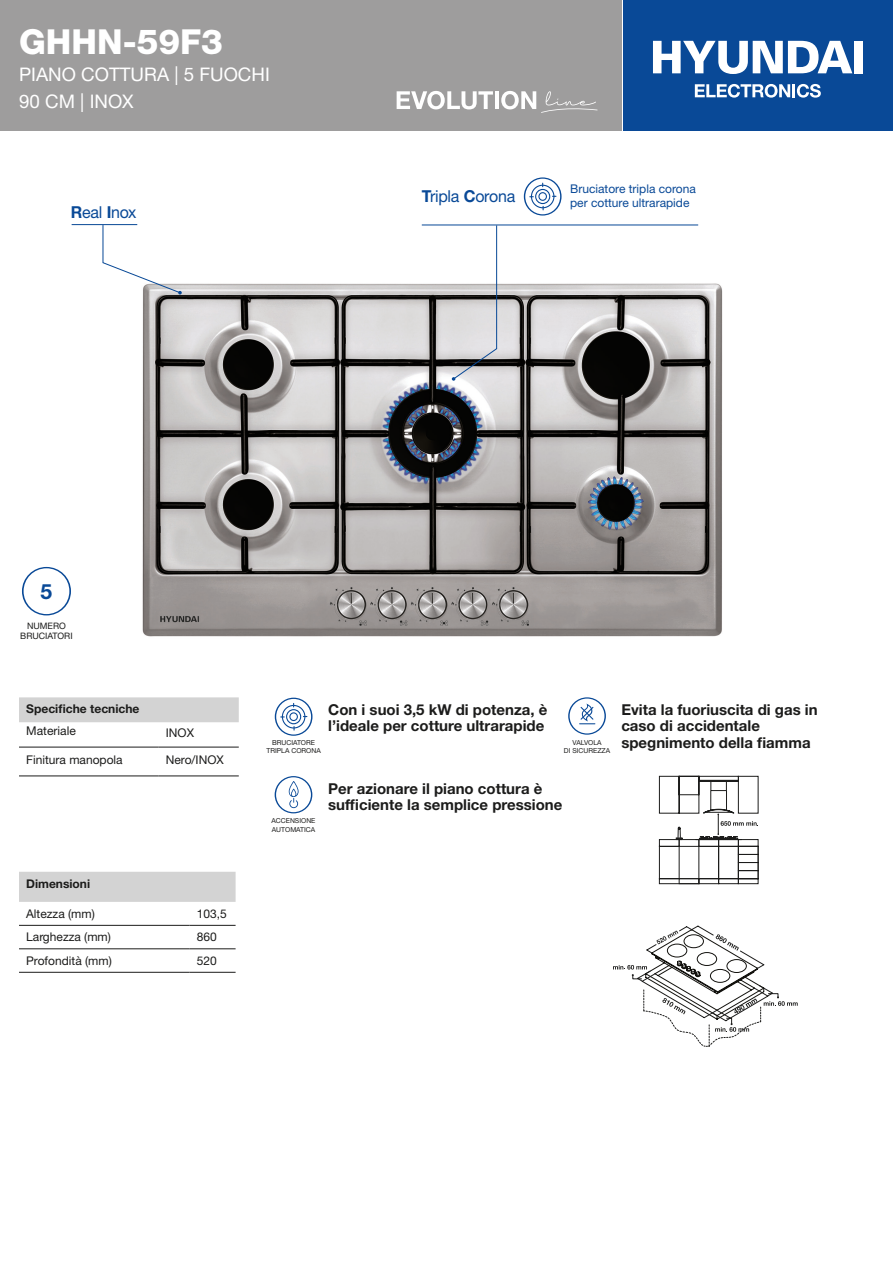
<style>
.page{position:relative;width:893px;height:1263px;background:#fff}
.page>*{position:absolute;margin:0;border:0;box-sizing:border-box;transform-origin:0 0}
.t1{font:800 34.5px "Helvetica Neue LT Std";color:#fff}
.t2{font:700 21px "Helvetica Neue LT Std";color:#094997}
.t3{font:18.75px "Helvetica Neue LT Std";color:#fff}
.t4{font:16.5px "Helvetica Neue LT Std";letter-spacing:-.02em;color:#094997}
.t5{font:700 15px/16.4px "Helvetica Neue LT Std";color:#1c1c1b}
.t6{font:700 12.15px "Helvetica Neue LT Std";color:#1c1c1b}
.t7{font:12.15px "Helvetica Neue LT Std";color:#1c1c1b}
.t8{font:12px "Helvetica Neue LT Std";color:#1c1c1b}
.t9{font:12px "Helvetica Neue LT Std";color:#094997}
.t10{font:700 12px "Helvetica Neue LT Std";color:#1c1c1b}
.t11{font:8.85px "Helvetica Neue LT Std";color:#1c1c1b}
.t12{font:6.9px/8.2px "Helvetica Neue LT Std";color:#1c1c1b;text-align:center}
.s1{font-weight:700}
</style>
<div class="page">
<div style="left:0;top:0;width:621px;height:130px;background:#9e9d9d"></div>
<div style="left:624px;top:0;width:269px;height:131px;background:#094997"></div>
<svg style="left:695px;top:84px;width:126px;height:14px"></svg>
<svg style="left:653px;top:41px;width:199px;height:33px"></svg>
<div style="left:855px;top:41px;width:8px;height:32px;background:#fff"></div>
<div style="left:19px;top:872px;width:217px;height:30px;background:#d3d3d3"></div>
<hr style="left:19px;top:972px;width:171px;height:1px;background:#1c1c1b">
<hr style="left:190px;top:972px;width:46px;height:1px;background:#1c1c1b">
<hr style="left:19px;top:925px;width:171px;height:1px;background:#1c1c1b">
<hr style="left:190px;top:925px;width:46px;height:1px;background:#1c1c1b">
<hr style="left:19px;top:948px;width:171px;height:1px;background:#1c1c1b">
<hr style="left:190px;top:948px;width:46px;height:1px;background:#1c1c1b">
<div style="left:19px;top:697px;width:220px;height:25px;background:#d3d3d3"></div>
<hr style="left:19px;top:747px;width:140px;height:1px;background:#1c1c1b">
<hr style="left:159px;top:747px;width:80px;height:1px;background:#1c1c1b">
<hr style="left:19px;top:776px;width:140px;height:1px;background:#1c1c1b">
<hr style="left:159px;top:776px;width:80px;height:1px;background:#1c1c1b">
<svg style="left:568px;top:697px;width:38px;height:38px"></svg>
<svg style="left:275px;top:698px;width:37px;height:38px"></svg>
<svg style="left:524px;top:177px;width:38px;height:39px"></svg>
<svg style="left:22px;top:567px;width:49px;height:48px"></svg>
<svg style="left:275px;top:776px;width:37px;height:37px"></svg>
<svg style="left:659px;top:776px;width:100px;height:108px"></svg>
<svg style="left:613px;top:925px;width:185px;height:122px"></svg>
<img style="left:142px;top:258px;width:581px;height:379px">
<svg style="left:397px;top:91px;width:96px;height:18px"></svg>
<hr style="left:495px;top:91px;width:4px;height:18px;background:#fff">
<svg style="left:501px;top:91px;width:97px;height:22px"></svg>
<svg style="left:102px;top:224px;width:80px;height:70px"></svg>
<hr style="left:72px;top:224px;width:65px;height:1px;background:#074896">
<svg style="left:452px;top:226px;width:45px;height:155px"></svg>
<hr style="left:422px;top:225px;width:276px;height:1px;background:#074896">
<p class="t1" style="left:19px;top:21px;width:205px">GHHN-59F3</p>
<p class="t3" style="left:19px;top:63px;width:252px">PIANO COTTURA | 5 FUOCHI</p>
<p class="t3" style="left:19px;top:90px;width:116px">90 CM | INOX</p>
<p class="t4" style="left:71px;top:202px;width:67px"><span class="s1">R</span>eal <span class="s1">I</span>nox</p>
<p class="t4" style="left:422px;top:186px;width:95px"><span class="s1">T</span>ripla <span class="s1">C</span>orona</p>
<p class="t9" style="left:570px;top:181px;width:127px">Bruciatore tripla corona</p>
<p class="t9" style="left:570px;top:196px;width:121px">per cotture ultrarapide</p>
<p class="t2" style="left:41px;top:579px;width:13px">5</p>
<p class="t11" style="left:27px;top:620px;width:40px">NUMERO</p>
<p class="t11" style="left:20px;top:631px;width:54px">BRUCIATORI</p>
<p class="t6" style="left:26px;top:701px;width:115px">Specifiche tecniche</p>
<p class="t7" style="left:26px;top:724px;width:51px">Materiale</p>
<p class="t8" style="left:166px;top:725px;width:30px">INOX</p>
<p class="t8" style="left:26px;top:752px;width:98px">Finitura manopola</p>
<p class="t8" style="left:166px;top:752px;width:59px">Nero/INOX</p>
<p class="t5" style="left:328px;top:701px;width:221px">Con i suoi 3,5 kW di potenza, è l’ideale per cotture ultrarapide</p>
<p class="t12" style="left:266px;top:738px;width:56px">BRUCIATORE<br>TRIPLA CORONA</p>
<p class="t5" style="left:621px;top:701px;width:198px">Evita la fuoriuscita di gas in caso di accidentale</p>
<p class="t12" style="left:572px;top:738px;width:31px">VALVOLA</p>
<p class="t5" style="left:621px;top:734px;width:191px">spegnimento della fiamma</p>
<p class="t12" style="left:564px;top:746px;width:48px">DI SICUREZZA</p>
<p class="t10" style="left:26px;top:876px;width:65px">Dimensioni</p>
<p class="t8" style="left:26px;top:906px;width:70px">Altezza (mm)</p>
<p class="t8" style="left:197px;top:906px;width:32px">103,5</p>
<p class="t8" style="left:26px;top:930px;width:86px">Larghezza (mm)</p>
<p class="t8" style="left:197px;top:930px;width:22px">860</p>
<p class="t8" style="left:26px;top:953px;width:87px">Profondità (mm)</p>
<p class="t8" style="left:197px;top:953px;width:22px">520</p>
<p class="t12" style="left:272px;top:817px;width:45px;text-align:left">ACCENSIONE<br>AUTOMATICA</p>
<p class="t5" style="left:328px;top:780px;width:236px">Per azionare il piano cottura è sufficiente la semplice pressione</p>
</div>
